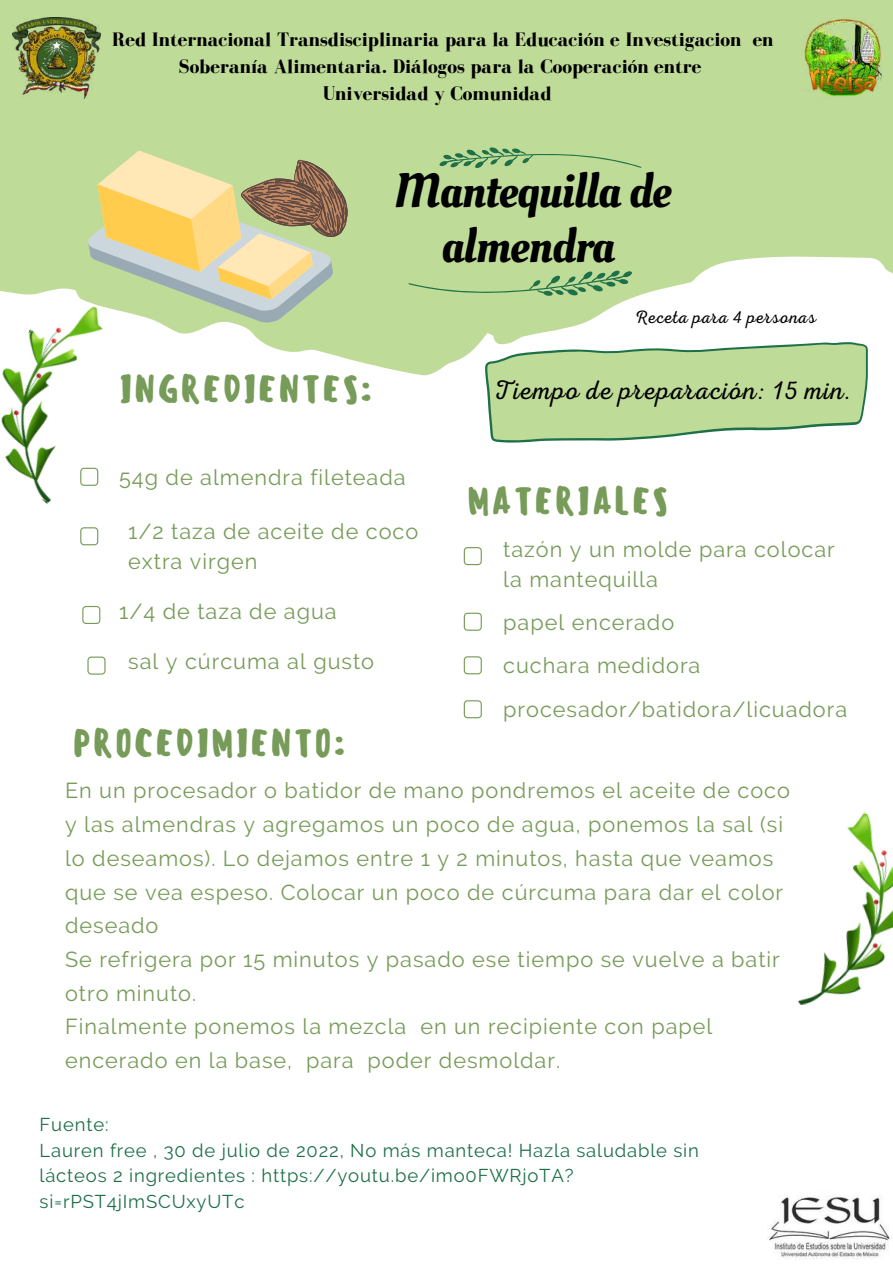
<style>
.page{position:relative;width:893px;height:1264px;background:#fff}
.page>*{position:absolute;margin:0;border:0;box-sizing:border-box;transform-origin:0 0}
.t1{font:48px/55.1px "Oleo Script";letter-spacing:-.015em;color:#000;text-align:center}
.t2{font:500 36.6px "Sensei";letter-spacing:.045em;color:#779b58}
.t3{font:27px "RTL Adam Script Light";letter-spacing:.045em;color:#000}
.t4{font:21.6px/33.8px "Raleway";letter-spacing:.045em;color:#779b58}
.t5{font:700 19.95px/27px "Bodoni FLF";color:#000;text-align:center}
.t6{font:18.45px/25.8px "Raleway";letter-spacing:.045em;color:#1d7048}
.t7{font:18px "RTL Adam Script Light";letter-spacing:.045em;color:#000}
</style>
<div class="page">
<svg style="left:0;top:0;width:892px;height:376px;background:#c3dd9f"></svg>
<svg style="left:408px;top:76px;width:459px;height:366px"></svg>
<svg style="left:80px;top:527px;width:18px;height:18px"></svg>
<svg style="left:82px;top:606px;width:18px;height:18px"></svg>
<svg style="left:463px;top:547px;width:18px;height:18px"></svg>
<svg style="left:463px;top:612px;width:18px;height:18px"></svg>
<svg style="left:463px;top:656px;width:18px;height:18px"></svg>
<svg style="left:87px;top:656px;width:18px;height:18px"></svg>
<svg style="left:463px;top:700px;width:18px;height:18px"></svg>
<img style="left:0;top:283px;width:161px;height:221px">
<img style="left:798px;top:812px;width:94px;height:193px">
<svg style="left:83px;top:136px;width:282px;height:214px;background:#cfd19c"></svg>
<img style="left:13px;top:18px;width:87px;height:80px">
<img style="left:767px;top:1196px;width:123px;height:64px">
<img style="left:803px;top:18px;width:77px;height:80px">
<p class="t5" style="left:112px;top:26px;width:663px">Red Internacional Transdisciplinaria para la Educación e Investigacion en<br>Soberanía Alimentaria. Diálogos para la Cooperación entre<br>Universidad y Comunidad</p>
<h1 class="t1" style="left:394px;top:164px;width:279px">Mantequilla de almendra</h1>
<h2 class="t2" style="left:119px;top:367px;width:255px">INGREDIENTES:</h2>
<p class="t4" style="left:119px;top:460px;width:288px">54g de almendra fileteada</p>
<p class="t4" style="left:128px;top:516px;width:291px;line-height:30px">1/2 taza de aceite de coco extra virgen</p>
<p class="t4" style="left:119px;top:594px;width:219px">1/4 de taza de agua</p>
<p class="t4" style="left:128px;top:645px;width:247px">sal y cúrcuma al gusto</p>
<h2 class="t2" style="left:73px;top:720px;width:274px">PROCEDIMIENTO:</h2>
<p class="t7" style="left:634px;top:307px;width:183px">Receta para 4 personas</p>
<p class="t3" style="left:494px;top:375px;width:358px">Tiempo de preparación: 15 min.</p>
<h2 class="t2" style="left:467px;top:479px;width:203px">MATERIALES</h2>
<p class="t4" style="left:503px;top:534px;width:333px;line-height:30px">tazón y un molde para colocar la mantequilla</p>
<p class="t4" style="left:503px;top:605px;width:172px">papel encerado</p>
<p class="t4" style="left:503px;top:644px;width:345px;line-height:43.7px">cuchara medidora procesador/batidora/licuadora</p>
<p class="t4" style="left:65px;top:773px;width:726px">En un procesador o batidor de mano pondremos el aceite de coco y las almendras y agregamos un poco de agua, ponemos la sal (si lo deseamos). Lo dejamos entre 1 y 2 minutos, hasta que veamos que se vea espeso. Colocar un poco de cúrcuma para dar el color deseado<br>Se refrigera por 15 minutos y pasado ese tiempo se vuelve a batir otro minuto.<br>Finalmente ponemos la mezcla en un recipiente con papel encerado en la base, para poder desmoldar.</p>
<p class="t6" style="left:40px;top:1111px;width:661px">Fuente:<br>Lauren free , 30 de julio de 2022, No más manteca! Hazla saludable sin lácteos 2 ingredientes : https://youtu.be/imo0FWRjoTA? si=rPST4jImSCUxyUTc</p>
</div>
